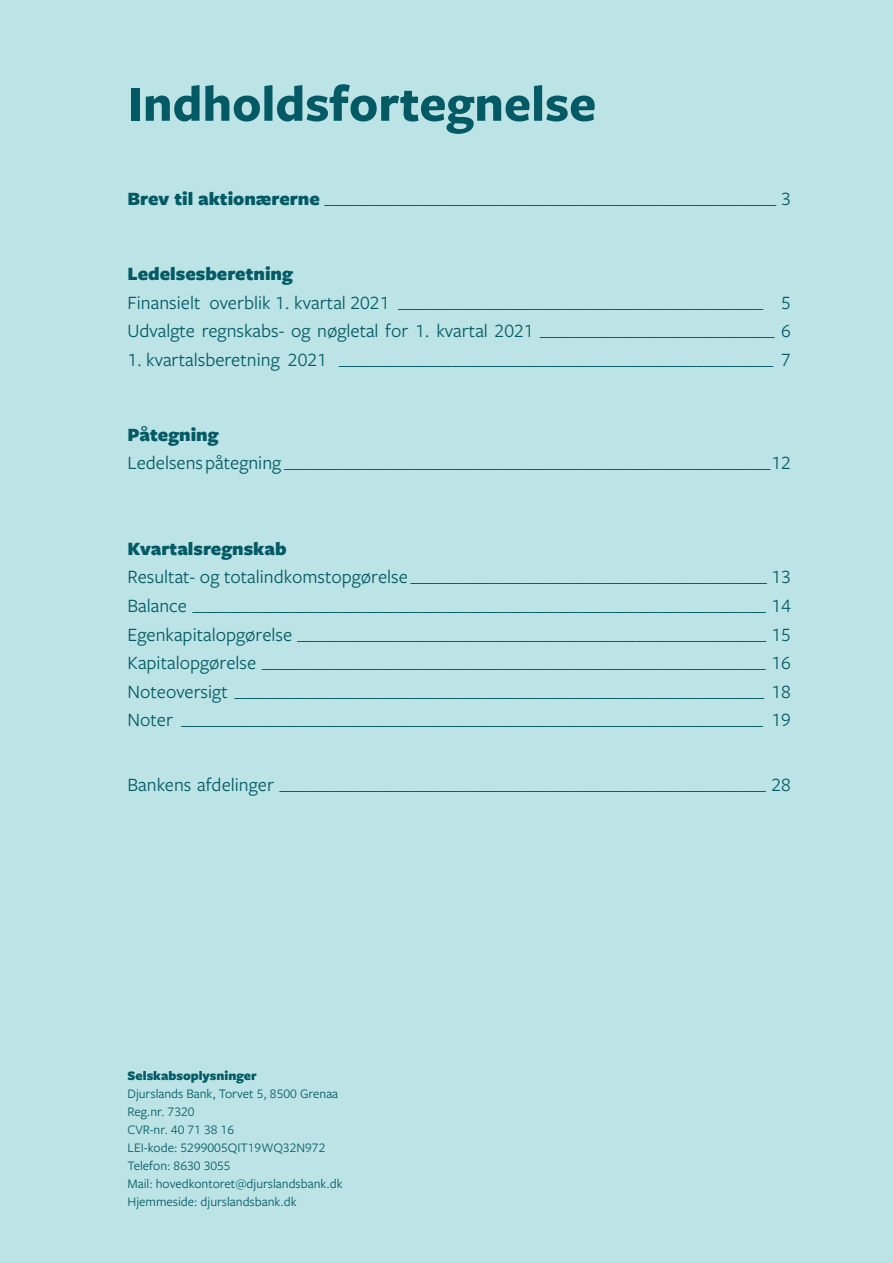
<style>
.page{position:relative;width:893px;height:1263px;background:#bce3e5}
.page>*{position:absolute;margin:0;border:0;box-sizing:border-box;transform-origin:0 0}
.t1{font:700 52.5px "Freight Sans Pro";color:#035a64}
.t2{font:19.5px/28.5px "Freight Sans Pro";color:#035a64}
.t3{font:900 19.5px "Freight Sans Pro";color:#035a64}
.t4{font:13.5px/18px "Freight Sans Pro";color:#035a64}
.t5{font:900 13.5px "Freight Sans Pro";color:#035a64}
.s1{font-weight:900}
</style>
<div class="page">
<h1 class="t1" style="left:128px;top:68px;width:470px">Indholdsfortegnelse</h1>
<p class="t2" style="left:128px;top:184px;width:665px"><span class="s1">Brev til aktionærerne</span> ____________________________________________________ 3</p>
<p class="t3" style="left:128px;top:260px;width:167px">Ledelsesberetning</p>
<p class="t2" style="left:128px;top:287px;width:665px">Finansielt overblik 1. kvartal 2021 __________________________________________ 5<br>Udvalgte regnskabs- og nøgletal for 1. kvartal 2021 ___________________________ 6</p>
<p class="t2" style="left:128px;top:344px;width:665px">1. kvartalsberetning 2021 __________________________________________________ 7</p>
<p class="t3" style="left:128px;top:421px;width:92px">Påtegning</p>
<p class="t2" style="left:128px;top:448px;width:665px">Ledelsens påtegning ________________________________________________________ 12</p>
<p class="t3" style="left:128px;top:535px;width:161px">Kvartalsregnskab</p>
<p class="t2" style="left:128px;top:562px;width:665px;text-align:justify">Resultat- og totalindkomstopgørelse _________________________________________ 13<br>Balance __________________________________________________________________ 14<br>Egenkapitalopgørelse ______________________________________________________ 15<br>Kapitalopgørelse __________________________________________________________ 16<br>Noteoversigt _____________________________________________________________ 18<br>Noter ___________________________________________________________________ 19</p>
<p class="t2" style="left:128px;top:769px;width:665px">Bankens afdelinger ________________________________________________________ 28</p>
<p class="t5" style="left:128px;top:1066px;width:131px">Selskabsoplysninger</p>
<p class="t4" style="left:128px;top:1084px;width:216px">Djurslands Bank, Torvet 5, 8500 Grenaa<br>Reg.nr. 7320<br>CVR-nr. 40 71 38 16<br>LEI-kode: 5299005QIT19WQ32N972<br>Telefon: 8630 3055<br>Mail: hovedkontoret@djurslandsbank.dk<br>Hjemmeside: djurslandsbank.dk</p>
</div>
